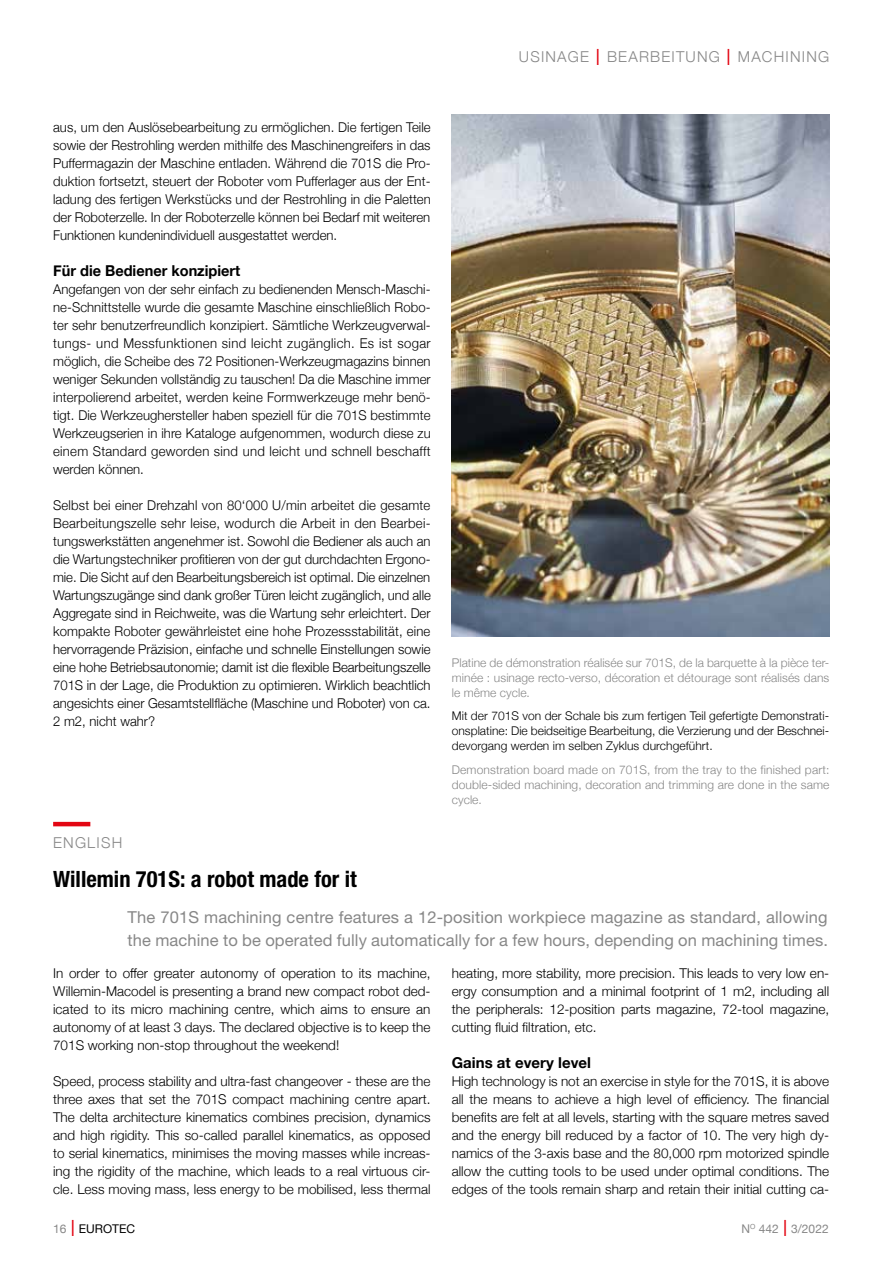
<style>
.page{position:relative;width:893px;height:1263px;background:#fff}
.page>*{position:absolute;margin:0;border:0;box-sizing:border-box;transform-origin:0 0}
.t1{font:700 condensed 22.5px "Helvetica Neue";color:#000}
.t2{font:16.5px/22.5px "Helvetica Neue";letter-spacing:.005em;color:#878787}
.t3{font:700 15px "Helvetica Neue";color:#000}
.t4{font:300 15px "Helvetica Neue";letter-spacing:.08em;color:#878787}
.t5{font:300 13.5px/18px "Helvetica Neue";color:#000;text-align:justify}
.t6{font:300 12px/15px "Helvetica Neue";letter-spacing:.005em;color:#878787;text-align:justify}
.t7{font:300 12px/15px "Helvetica Neue";letter-spacing:.005em;color:#000;text-align:justify}
.t8{font:12px "Helvetica Neue";color:#878787}
.t9{font:12px "Helvetica Neue";color:#000}
.s1{font-stretch:condensed;font-size:22.5px;color:#e30613}
.s2{color:#878787}
.s3{font-weight:300;font-stretch:condensed;font-size:22.5px;color:#e30613}
</style>
<div class="page">
<hr style="left:53px;top:822px;width:37px;height:4px;background:#e30613">
<img style="left:452px;top:114px;width:377px;height:522px">
<p class="t4" style="left:519px;top:44px;width:312px">USINAGE <span class="s1">I</span> BEARBEITUNG <span class="s1">I</span> MACHINING</p>
<p class="t5" style="left:53px;top:117px;width:379px">aus, um den Auslösebearbeitung zu ermöglichen. Die fertigen Teile sowie der Restrohling werden mithilfe des Maschinengreifers in das Puffermagazin der Maschine entladen. Während die 701S die Pro&shy;duktion fortsetzt, steuert der Roboter vom Pufferlager aus der Ent&shy;ladung des fertigen Werkstücks und der Restrohling in die Paletten der Roboterzelle. In der Roboterzelle können bei Bedarf mit weiteren Funktionen kundenindividuell ausgestattet werden.</p>
<p class="t3" style="left:53px;top:259px;width:189px">Für die Bediener konzipiert</p>
<p class="t5" style="left:53px;top:279px;width:379px">Angefangen von der sehr einfach zu bedienenden Mensch-Maschi&shy;ne-Schnittstelle wurde die gesamte Maschine einschließlich Robo&shy;ter sehr benutzerfreundlich konzipiert. Sämtliche Werkzeugverwal&shy;tungs- und Messfunktionen sind leicht zugänglich. Es ist sogar möglich, die Scheibe des 72 Positionen-Werkzeugmagazins binnen weniger Sekunden vollständig zu tauschen! Da die Maschine immer interpolierend arbeitet, werden keine Formwerkzeuge mehr benö&shy;tigt. Die Werkzeughersteller haben speziell für die 701S bestimmte Werkzeugserien in ihre Kataloge aufgenommen, wodurch diese zu einem Standard geworden sind und leicht und schnell beschafft werden können.</p>
<p class="t5" style="left:53px;top:495px;width:379px">Selbst bei einer Drehzahl von 80‘000 U/min arbeitet die gesamte Bearbeitungszelle sehr leise, wodurch die Arbeit in den Bearbei&shy;tungswerkstätten angenehmer ist. Sowohl die Bediener als auch an die Wartungstechniker profitieren von der gut durchdachten Ergono&shy;mie. Die Sicht auf den Bearbeitungsbereich ist optimal. Die einzelnen Wartungszugänge sind dank großer Türen leicht zugänglich, und alle Aggregate sind in Reichweite, was die Wartung sehr erleichtert. Der kompakte Roboter gewährleistet eine hohe Prozessstabilität, eine hervorragende Präzision, einfache und schnelle Einstellungen sowie eine hohe Betriebsautonomie; damit ist die flexible Bearbeitungszelle 701S in der Lage, die Produktion zu optimieren. Wirklich beachtlich angesichts einer Gesamtstellfläche (Maschine und Roboter) von ca.<br>2 m2, nicht wahr?</p>
<p class="t6" style="left:452px;top:654px;width:379px">Platine de démonstration réalisée sur 701S, de la barquette à la pièce ter&shy;minée : usinage recto-verso, décoration et détourage sont réalisés dans le même cycle.</p>
<p class="t7" style="left:452px;top:707px;width:379px">Mit der 701S von der Schale bis zum fertigen Teil gefertigte Demonstrati&shy;onsplatine: Die beidseitige Bearbeitung, die Verzierung und der Beschnei&shy;devorgang werden im selben Zyklus durchgeführt.</p>
<p class="t6" style="left:452px;top:761px;width:379px">Demonstration board made on 701S, from the tray to the finished part: double-sided machining, decoration and trimming are done in the same cycle.</p>
<p class="t4" style="left:53px;top:830px;width:71px">ENGLISH</p>
<h1 class="t1" style="left:53px;top:865px;width:305px">Willemin 701S: a robot made for it</h1>
<p class="t2" style="left:128px;top:906px;width:702px">The 701S machining centre features a 12-position workpiece magazine as standard, allowing the machine to be operated fully automatically for a few hours, depending on machining times.</p>
<p class="t5" style="left:53px;top:963px;width:379px">In order to offer greater autonomy of operation to its machine, Willemin-Macodel is presenting a brand new compact robot ded&shy;icated to its micro machining centre, which aims to ensure an autonomy of at least 3 days. The declared objective is to keep the 701S working non-stop throughout the weekend!</p>
<p class="t5" style="left:53px;top:1071px;width:379px">Speed, process stability and ultra-fast changeover - these are the three axes that set the 701S compact machining centre apart.<br>The delta architecture kinematics combines precision, dynamics and high rigidity. This so-called parallel kinematics, as opposed to serial kinematics, minimises the moving masses while increas&shy;ing the rigidity of the machine, which leads to a real virtuous cir&shy;cle. Less moving mass, less energy to be mobilised, less thermal</p>
<p class="t5" style="left:452px;top:963px;width:379px">heating, more stability, more precision. This leads to very low en&shy;ergy consumption and a minimal footprint of 1 m2, including all the peripherals: 12-position parts magazine, 72-tool magazine, cutting fluid filtration, etc.</p>
<p class="t3" style="left:452px;top:1051px;width:141px">Gains at every level</p>
<p class="t5" style="left:452px;top:1071px;width:379px">High technology is not an exercise in style for the 701S, it is above all the means to achieve a high level of efficiency. The financial benefits are felt at all levels, starting with the square metres saved and the energy bill reduced by a factor of 10. The very high dy&shy;namics of the 3-axis base and the 80,000 rpm motorized spindle allow the cutting tools to be used under optimal conditions. The edges of the tools remain sharp and retain their initial cutting ca-</p>
<p class="t9" style="left:53px;top:1220px;width:84px"><span class="s2">16</span> <span class="s3">I</span> EUROTEC</p>
<p class="t8" style="left:741px;top:1220px;width:89px">N<sup>O</sup> 442 <span class="s3">I</span> 3/2022</p>
</div>
